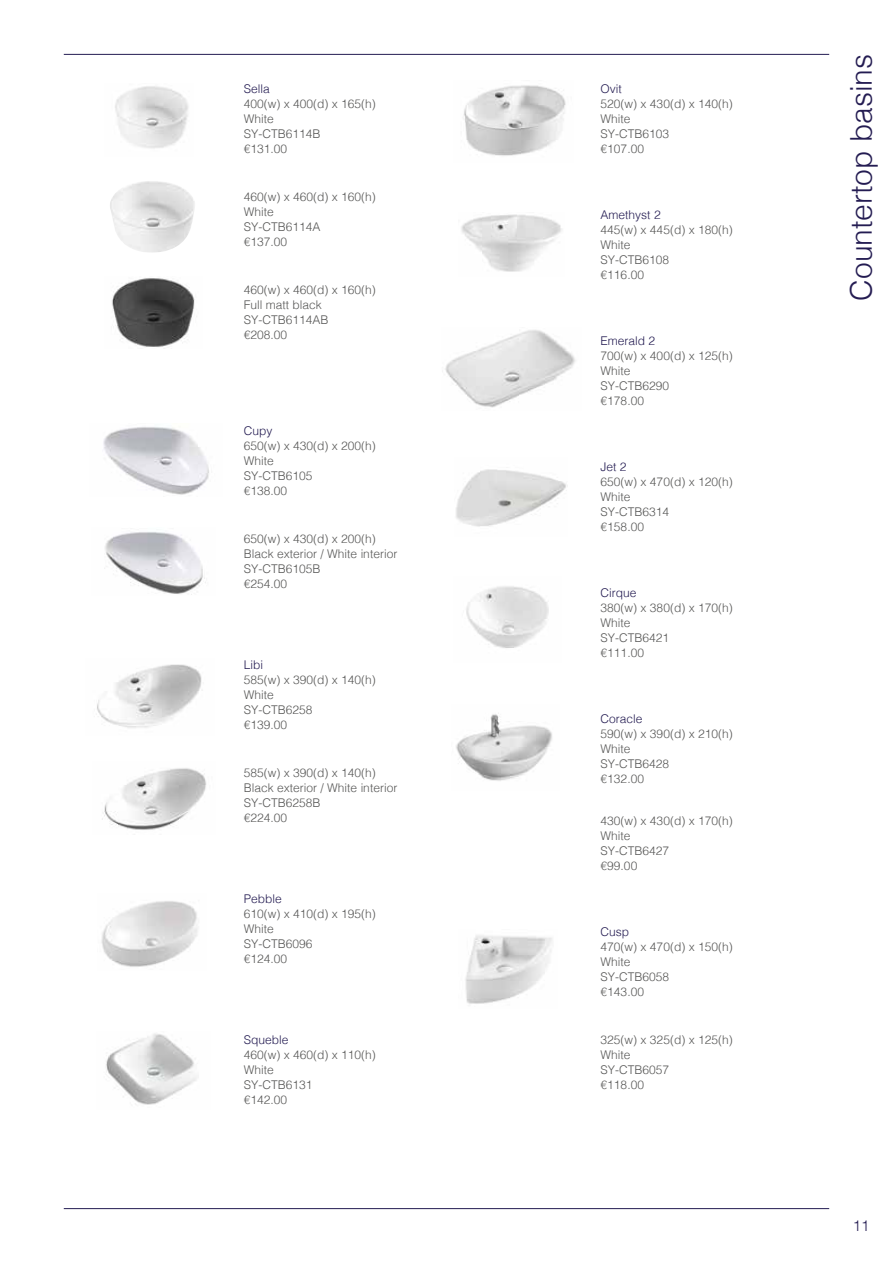
<style>
.page{position:relative;width:893px;height:1263px;background:#fff}
.page>*{position:absolute;margin:0;border:0;box-sizing:border-box;transform-origin:0 0}
.t1{font:300 30px "Helvetica";color:#241c52}
.t2{font:300 15px "Helvetica";color:#241c52}
.t3{font:300 12px/15px "Helvetica";color:#575756}
.t4{font:300 12px "Helvetica";color:#241c52}
</style>
<div class="page">
<hr style="left:64px;top:1208px;width:765px;height:1px;background:#241c52">
<hr style="left:64px;top:54px;width:765px;height:1px;background:#241c52">
<img style="left:101px;top:901px;width:97px;height:66px">
<img style="left:97px;top:664px;width:106px;height:64px">
<img style="left:463px;top:85px;width:103px;height:71px">
<img style="left:102px;top:768px;width:105px;height:62px">
<img style="left:103px;top:427px;width:106px;height:68px">
<img style="left:445px;top:330px;width:131px;height:78px">
<img style="left:104px;top:532px;width:102px;height:63px">
<img style="left:456px;top:469px;width:112px;height:58px">
<img style="left:461px;top:214px;width:101px;height:58px">
<img style="left:115px;top:86px;width:74px;height:63px">
<img style="left:110px;top:181px;width:85px;height:72px">
<img style="left:112px;top:278px;width:83px;height:69px">
<img style="left:106px;top:1033px;width:91px;height:72px">
<img style="left:466px;top:586px;width:83px;height:62px">
<img style="left:456px;top:713px;width:96px;height:68px">
<img style="left:465px;top:935px;width:87px;height:69px">
<p class="t4" style="left:244px;top:78px;width:28px">Sella</p>
<p class="t3" style="left:244px;top:95px;width:134px">400(w) x 400(d) x 165(h)<br>White<br>SY-CTB6114B<br>€131.00</p>
<p class="t3" style="left:244px;top:188px;width:134px">460(w) x 460(d) x 160(h)<br>White<br>SY-CTB6114A<br>€137.00</p>
<p class="t3" style="left:244px;top:281px;width:134px">460(w) x 460(d) x 160(h)<br>Full matt black<br>SY-CTB6114AB<br>€208.00</p>
<p class="t4" style="left:244px;top:420px;width:30px">Cupy</p>
<p class="t3" style="left:244px;top:437px;width:134px">650(w) x 430(d) x 200(h)<br>White<br>SY-CTB6105<br>€138.00</p>
<p class="t3" style="left:244px;top:530px;width:155px">650(w) x 430(d) x 200(h)<br>Black exterior / White interior<br>SY-CTB6105B<br>€254.00</p>
<p class="t4" style="left:244px;top:654px;width:21px">Libi</p>
<p class="t3" style="left:244px;top:671px;width:134px">585(w) x 390(d) x 140(h)<br>White<br>SY-CTB6258<br>€139.00</p>
<p class="t3" style="left:244px;top:764px;width:155px">585(w) x 390(d) x 140(h)<br>Black exterior / White interior<br>SY-CTB6258B<br>€224.00</p>
<p class="t4" style="left:244px;top:888px;width:40px">Pebble</p>
<p class="t3" style="left:244px;top:905px;width:134px">610(w) x 410(d) x 195(h)<br>White<br>SY-CTB6096<br>€124.00</p>
<p class="t4" style="left:244px;top:1029px;width:46px">Squeble</p>
<p class="t3" style="left:244px;top:1046px;width:134px">460(w) x 460(d) x 110(h)<br>White<br>SY-CTB6131<br>€142.00</p>
<p class="t4" style="left:601px;top:78px;width:23px">Ovit</p>
<p class="t3" style="left:601px;top:95px;width:134px">520(w) x 430(d) x 140(h)<br>White<br>SY-CTB6103<br>€107.00</p>
<p class="t4" style="left:601px;top:204px;width:62px">Amethyst 2</p>
<p class="t3" style="left:601px;top:221px;width:134px">445(w) x 445(d) x 180(h)<br>White<br>SY-CTB6108<br>€116.00</p>
<p class="t4" style="left:601px;top:330px;width:56px">Emerald 2</p>
<p class="t3" style="left:601px;top:347px;width:134px">700(w) x 400(d) x 125(h)<br>White<br>SY-CTB6290<br>€178.00</p>
<p class="t4" style="left:601px;top:456px;width:28px">Jet 2</p>
<p class="t3" style="left:601px;top:473px;width:134px">650(w) x 470(d) x 120(h)<br>White<br>SY-CTB6314<br>€158.00</p>
<p class="t4" style="left:601px;top:582px;width:37px">Cirque</p>
<p class="t3" style="left:601px;top:599px;width:134px">380(w) x 380(d) x 170(h)<br>White<br>SY-CTB6421<br>€111.00</p>
<p class="t4" style="left:601px;top:708px;width:44px">Coracle</p>
<p class="t3" style="left:601px;top:725px;width:134px">590(w) x 390(d) x 210(h)<br>White<br>SY-CTB6428<br>€132.00</p>
<p class="t3" style="left:601px;top:812px;width:134px">430(w) x 430(d) x 170(h)<br>White<br>SY-CTB6427<br>€99.00</p>
<p class="t4" style="left:601px;top:921px;width:30px">Cusp</p>
<p class="t3" style="left:601px;top:938px;width:134px">470(w) x 470(d) x 150(h)<br>White<br>SY-CTB6058<br>€143.00</p>
<p class="t3" style="left:601px;top:1031px;width:134px">325(w) x 325(d) x 125(h)<br>White<br>SY-CTB6057<br>€118.00</p>
<h1 class="t1" style="left:836px;top:301px;width:248px;rotate:-90deg">Countertop basins</h1>
<p class="t2" style="left:853px;top:1212px;width:18px">11</p>
</div>
